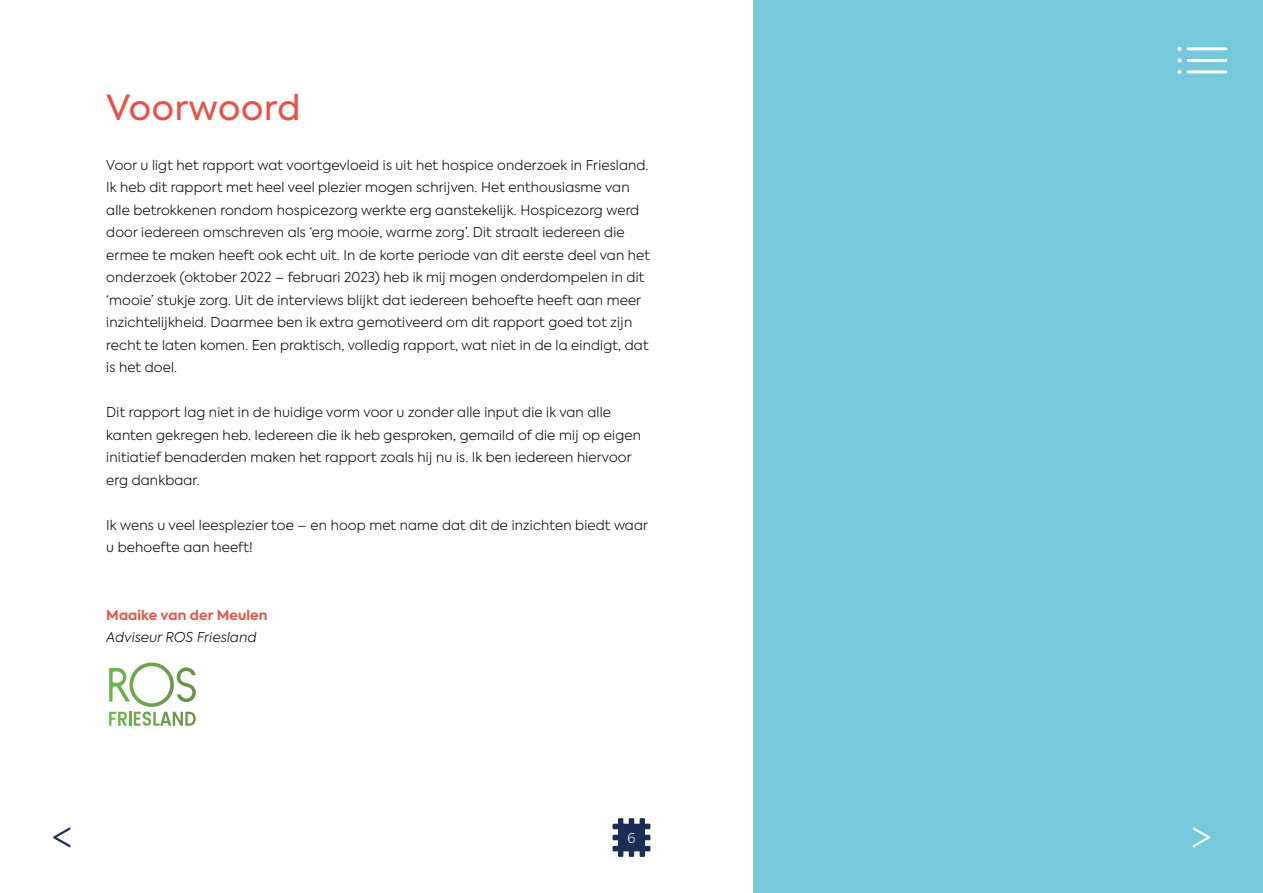
<style>
.page{position:relative;width:1263px;height:893px;background:#fff}
.page>*{position:absolute;margin:0;border:0;box-sizing:border-box;transform-origin:0 0}
.t1{font:300 39px "Axiforma";color:#fff}
.t2{font:34.5px "Axiforma";letter-spacing:.02em;color:#ea5045}
.t3{font:300 13.5px/22.5px "Axiforma";letter-spacing:.01em;color:#000}
.t4{font:italic 300 13.5px "Axiforma";letter-spacing:.01em;color:#000}
.t5{font:700 13.5px "Axiforma";letter-spacing:.01em;color:#ea5045}
.t6{font:300 13.5px "Axiforma";color:#fff}
</style>
<div class="page">
<svg style="left:612px;top:818px;width:38px;height:39px"></svg>
<div style="left:754px;top:0;width:509px;height:893px;background:#75c9db"></div>
<hr style="left:1188px;top:47px;width:38px;height:3px;background:#fff">
<hr style="left:1188px;top:59px;width:38px;height:3px;background:#fff">
<hr style="left:1188px;top:70px;width:38px;height:3px;background:#fff">
<svg style="left:1177px;top:47px;width:4px;height:4px"></svg>
<svg style="left:1177px;top:58px;width:4px;height:4px"></svg>
<svg style="left:1177px;top:70px;width:4px;height:4px"></svg>
<svg style="left:109px;top:662px;width:87px;height:64px"></svg>
<h2 class="t2" style="left:106px;top:85px;width:196px">Voorwoord</h2>
<p class="t3" style="left:106px;top:154px;width:545px">Voor u ligt het rapport wat voortgevloeid is uit het hospice onderzoek in Friesland.<br>Ik heb dit rapport met heel veel plezier mogen schrijven. Het enthousiasme van alle betrokkenen rondom hospicezorg werkte erg aanstekelijk. Hospicezorg werd door iedereen omschreven als ‘erg mooie, warme zorg’. Dit straalt iedereen die ermee te maken heeft ook echt uit. In de korte periode van dit eerste deel van het onderzoek (oktober 2022 – februari 2023) heb ik mij mogen onderdompelen in dit ‘mooie’ stukje zorg. Uit de interviews blijkt dat iedereen behoefte heeft aan meer inzichtelijkheid. Daarmee ben ik extra gemotiveerd om dit rapport goed tot zijn recht te laten komen. Een praktisch, volledig rapport, wat niet in de la eindigt, dat is het doel.</p>
<p class="t3" style="left:106px;top:401px;width:536px">Dit rapport lag niet in de huidige vorm voor u zonder alle input die ik van alle kanten gekregen heb. Iedereen die ik heb gesproken, gemaild of die mij op eigen initiatief benaderden maken het rapport zoals hij nu is. Ik ben iedereen hiervoor erg dankbaar.</p>
<p class="t3" style="left:106px;top:514px;width:543px">Ik wens u veel leesplezier toe – en hoop met name dat dit de inzichten biedt waar u behoefte aan heeft!</p>
<p class="t5" style="left:106px;top:606px;width:163px">Maaike van der Meulen</p>
<p class="t4" style="left:106px;top:629px;width:152px">Adviseur ROS Friesland</p>
<p class="t6" style="left:627px;top:829px;width:10px">6</p>
<h1 class="t1" style="left:1191px;top:811px;width:22px">&gt;</h1>
</div>
